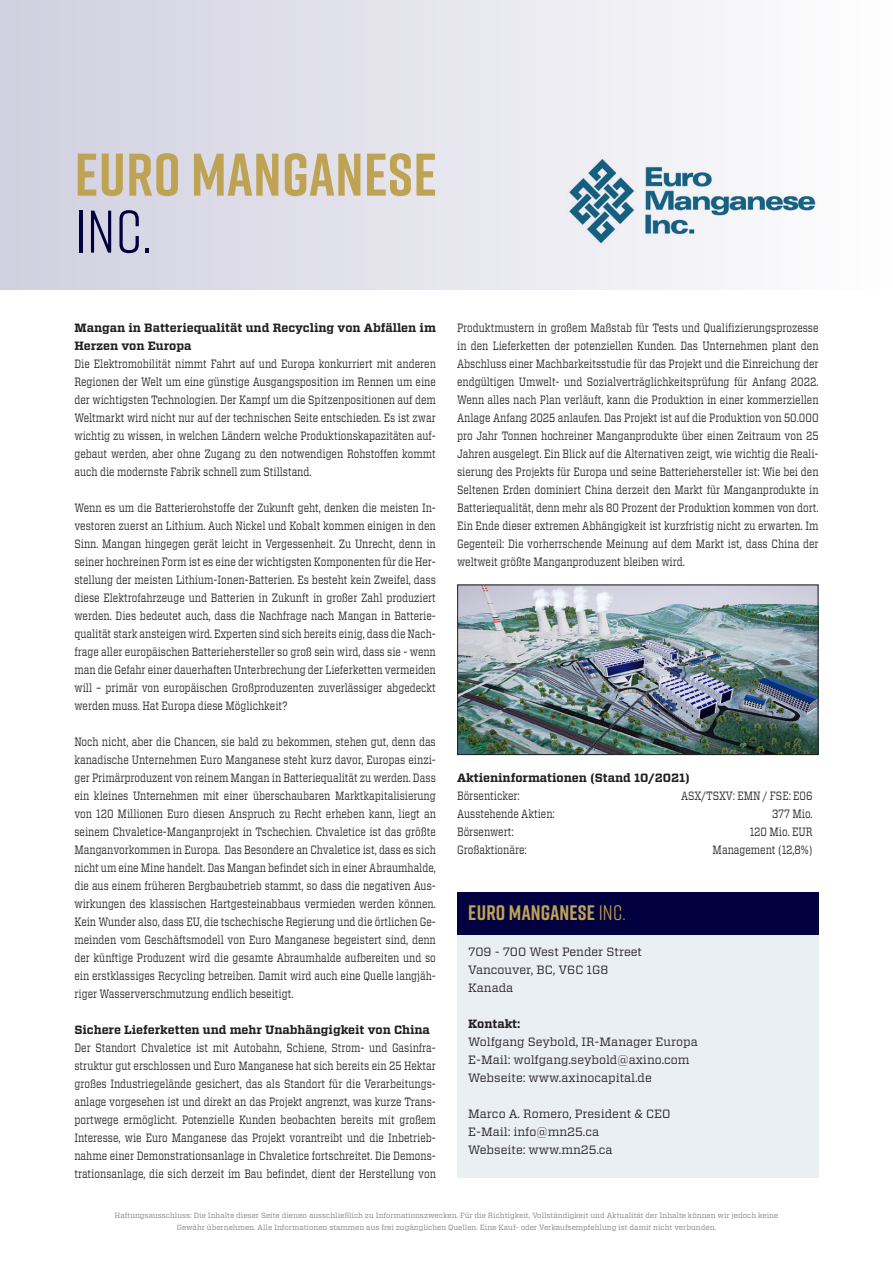
<style>
.page{position:relative;width:893px;height:1263px;background:#fff}
.page>*{position:absolute;margin:0;border:0;box-sizing:border-box;transform-origin:0 0}
.t1{font:700 60px "Rift";letter-spacing:.01em;color:#bfa354}
.t2{font:60px "Rift";color:#02003e}
.t3{font:700 21px "Rift";letter-spacing:.01em;color:#bfa354}
.t4{font:12px/18px "Vitesse";color:#231f20;text-align:justify;scale:.8 1}
.t5{font:12px "Vitesse";color:#231f20}
.t6{font:700 12px/18px "Vitesse";color:#231f20}
.t7{font:7.5px/12px "Vitesse";color:#808285;text-align:center}
.s1{font-weight:400}
</style>
<div class="page">
<div style="left:0;top:0;width:893px;height:289px;background:linear-gradient(to right,#d0cfdf,#fefefe)"></div>
<div style="left:457px;top:934px;width:362px;height:244px;background:#eaeff4"></div>
<div style="left:457px;top:892px;width:362px;height:42px;background:#02003e"></div>
<img style="left:558px;top:150px;width:271px;height:100px">
<img style="left:459px;top:587px;width:357px;height:166px">
<div style="left:457px;top:585px;width:361px;height:170px;border:1px solid #231f20"></div>
<p class="t1" style="left:75px;top:132px;width:364px">EURO MANGANESE</p>
<p class="t2" style="left:75px;top:189px;width:79px">INC.</p>
<p class="t6" style="left:74px;top:319px;width:363px">Mangan in Batteriequalität und Recycling von Abfällen im<br>Herzen von Europa</p>
<p class="t4" style="left:74px;top:354px;width:453px">Die Elektromobilität nimmt Fahrt auf und Europa konkurriert mit anderen Regionen der Welt um eine günstige Ausgangsposition im Rennen um eine der wichtigsten Technologien. Der Kampf um die Spitzenpositionen auf dem Weltmarkt wird nicht nur auf der technischen Seite entschieden. Es ist zwar wichtig zu wissen, in welchen Ländern welche Produktionskapazitäten auf&shy;gebaut werden, aber ohne Zugang zu den notwendigen Rohstoffen kommt auch die modernste Fabrik schnell zum Stillstand.</p>
<p class="t4" style="left:74px;top:498px;width:453px">Wenn es um die Batterierohstoffe der Zukunft geht, denken die meisten In&shy;vestoren zuerst an Lithium. Auch Nickel und Kobalt kommen einigen in den Sinn. Mangan hingegen gerät leicht in Vergessenheit. Zu Unrecht, denn in seiner hochreinen Form ist es eine der wichtigsten Komponenten für die Her&shy;stellung der meisten Lithium-Ionen-Batterien. Es besteht kein Zweifel, dass diese Elektrofahrzeuge und Batterien in Zukunft in großer Zahl produziert werden. Dies bedeutet auch, dass die Nachfrage nach Mangan in Batterie&shy;qualität stark ansteigen wird. Experten sind sich bereits einig, dass die Nach&shy;frage aller europäischen Batteriehersteller so groß sein wird, dass sie - wenn man die Gefahr einer dauerhaften Unterbrechung der Lieferketten vermeiden will – primär von europäischen Großproduzenten zuverlässiger abgedeckt werden muss. Hat Europa diese Möglichkeit?</p>
<p class="t4" style="left:74px;top:732px;width:453px">Noch nicht, aber die Chancen, sie bald zu bekommen, stehen gut, denn das kanadische Unternehmen Euro Manganese steht kurz davor, Europas einzi&shy;ger Primärproduzent von reinem Mangan in Batteriequalität zu werden. Dass ein kleines Unternehmen mit einer überschaubaren Marktkapitalisierung von 120 Millionen Euro diesen Anspruch zu Recht erheben kann, liegt an seinem Chvaletice-Manganprojekt in Tschechien. Chvaletice ist das größte Manganvorkommen in Europa. Das Besondere an Chvaletice ist, dass es sich nicht um eine Mine handelt. Das Mangan befindet sich in einer Abraumhalde, die aus einem früheren Bergbaubetrieb stammt, so dass die negativen Aus&shy;wirkungen des klassischen Hartgesteinabbaus vermieden werden können.<br>Kein Wunder also, dass EU, die tschechische Regierung und die örtlichen Ge&shy;meinden vom Geschäftsmodell von Euro Manganese begeistert sind, denn der künftige Produzent wird die gesamte Abraumhalde aufbereiten und so ein erstklassiges Recycling betreiben. Damit wird auch eine Quelle langjäh&shy;riger Wasserverschmutzung endlich beseitigt.</p>
<p class="t6" style="left:74px;top:1021px;width:357px">Sichere Lieferketten und mehr Unabhängigkeit von China</p>
<p class="t4" style="left:74px;top:1038px;width:453px">Der Standort Chvaletice ist mit Autobahn, Schiene, Strom- und Gasinfra&shy;struktur gut erschlossen und Euro Manganese hat sich bereits ein 25 Hektar großes Industriegelände gesichert, das als Standort für die Verarbeitungs&shy;anlage vorgesehen ist und direkt an das Projekt angrenzt, was kurze Trans&shy;portwege ermöglicht. Potenzielle Kunden beobachten bereits mit großem Interesse, wie Euro Manganese das Projekt vorantreibt und die Inbetrieb&shy;nahme einer Demonstrationsanlage in Chvaletice fortschreitet. Die Demons&shy;trationsanlage, die sich derzeit im Bau befindet, dient der Herstellung von</p>
<p class="t4" style="left:457px;top:318px;width:453px">Produktmustern in großem Maßstab für Tests und Qualifizierungsprozesse in den Lieferketten der potenziellen Kunden. Das Unternehmen plant den Abschluss einer Machbarkeitsstudie für das Projekt und die Einreichung der endgültigen Umwelt- und Sozialverträglichkeitsprüfung für Anfang 2022.<br>Wenn alles nach Plan verläuft, kann die Produktion in einer kommerziellen Anlage Anfang 2025 anlaufen. Das Projekt ist auf die Produktion von 50.000 pro Jahr Tonnen hochreiner Manganprodukte über einen Zeitraum von 25<br>Jahren ausgelegt. Ein Blick auf die Alternativen zeigt, wie wichtig die Reali&shy;sierung des Projekts für Europa und seine Batteriehersteller ist: Wie bei den Seltenen Erden dominiert China derzeit den Markt für Manganprodukte in Batteriequalität, denn mehr als 80 Prozent der Produktion kommen von dort.<br>Ein Ende dieser extremen Abhängigkeit ist kurzfristig nicht zu erwarten. Im Gegenteil: Die vorherrschende Meinung auf dem Markt ist, dass China der weltweit größte Manganproduzent bleiben wird.</p>
<p class="t6" style="left:457px;top:769px;width:234px">Aktieninformationen (Stand 10/2021)</p>
<p class="t4" style="left:457px;top:786px;width:80px">Börsenticker:</p>
<p class="t4" style="left:681px;top:786px;width:166px">ASX/TSXV: EMN / FSE: E06</p>
<p class="t4" style="left:457px;top:804px;width:123px">Ausstehende Aktien:</p>
<p class="t4" style="left:772px;top:804px;width:52px">377 Mio.</p>
<p class="t4" style="left:457px;top:822px;width:72px">Börsenwert:</p>
<p class="t4" style="left:750px;top:822px;width:80px">120 Mio. EUR</p>
<p class="t4" style="left:457px;top:840px;width:88px">Großaktionäre:</p>
<p class="t4" style="left:713px;top:840px;width:127px">Management (12,8%)</p>
<p class="t3" style="left:468px;top:898px;width:159px">EURO MANGANESE <span class="s1">INC.</span></p>
<p class="t5" style="left:468px;top:944px;width:175px">709 - 700 West Pender Street</p>
<p class="t5" style="left:468px;top:962px;width:142px">Vancouver, BC, V6C 1G8</p>
<p class="t5" style="left:468px;top:980px;width:47px">Kanada</p>
<p class="t6" style="left:468px;top:1015px;width:54px">Kontakt:</p>
<p class="t5" style="left:468px;top:1034px;width:231px">Wolfgang Seybold, IR-Manager Europa</p>
<p class="t5" style="left:468px;top:1052px;width:223px">E-Mail: wolfgang.seybold@axino.com</p>
<p class="t5" style="left:468px;top:1070px;width:185px">Webseite: www.axinocapital.de</p>
<p class="t5" style="left:468px;top:1106px;width:204px">Marco A. Romero, President &amp; CEO</p>
<p class="t5" style="left:468px;top:1124px;width:132px">E-Mail: info@mn25.ca</p>
<p class="t5" style="left:468px;top:1142px;width:146px">Webseite: www.mn25.ca</p>
<p class="t7" style="left:115px;top:1209px;width:665px">Haftungsausschluss: Die Inhalte dieser Seite dienen ausschließlich zu Informationszwecken. Für die Richtigkeit, Vollständigkeit und Aktualität der Inhalte können wir jedoch keine<br>Gewähr übernehmen. Alle Informationen stammen aus frei zugänglichen Quellen. Eine Kauf- oder Verkaufsempfehlung ist damit nicht verbunden.</p>
</div>
